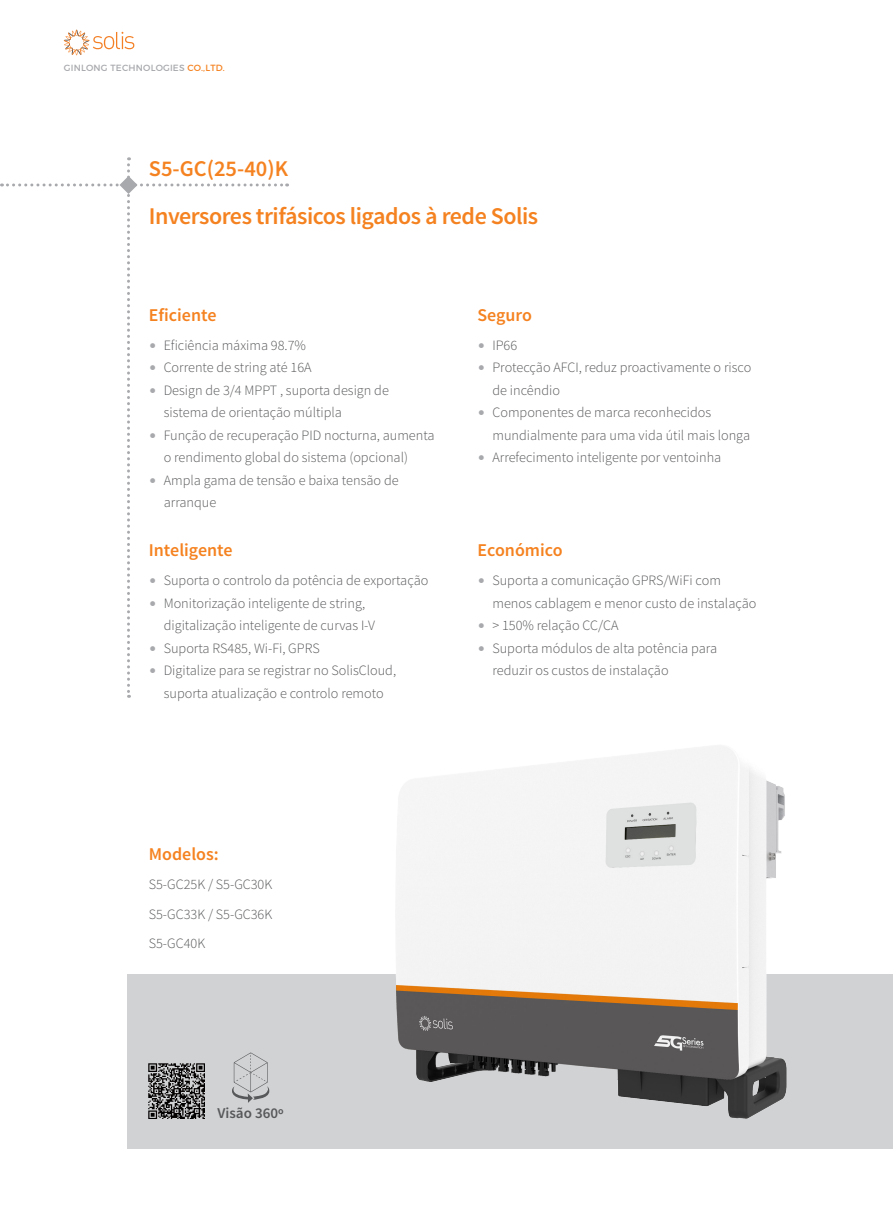
<style>
.page{position:relative;width:893px;height:1212px;background:#fff}
.page>*{position:absolute;margin:0;border:0;box-sizing:border-box;transform-origin:0 0}
.t1{font:600 24px "Source Sans Pro";letter-spacing:-.02em;color:#f58220}
.t2{font:600 22.5px "Source Sans Pro";color:#f58220}
.t3{font:600 18px "Source Sans Pro";color:#f58220}
.t4{font:600 15px "Source Sans Pro";color:#57585a}
.t5{font:300 14.25px/22.5px "Source Sans Pro";color:#57585a}
.t6{font:9px "Montserrat";letter-spacing:.025em;color:#a8a9ad}
.s1{color:#f58220}
.s2{color:#a8a9ad}
</style>
<div class="page">
<div style="left:128px;top:974px;width:765px;height:174px;background:#d1d2d4"></div>
<svg style="left:64px;top:30px;width:70px;height:25px"></svg>
<img style="left:396px;top:746px;width:391px;height:372px">
<img style="left:149px;top:1063px;width:55px;height:55px">
<svg style="left:232px;top:1052px;width:37px;height:51px"></svg>
<svg style="left:1px;top:157px;width:287px;height:541px"></svg>
<p class="t6" style="left:64px;top:63px;width:163px">GINLONG TECHNOLOGIES <span class="s1">CO.,LTD.</span></p>
<h2 class="t2" style="left:149px;top:154px;width:141px">S5-GC(25-40)K</h2>
<h1 class="t1" style="left:149px;top:201px;width:391px">Inversores trifásicos ligados à rede Solis</h1>
<p class="t3" style="left:149px;top:304px;width:69px">Eficiente</p>
<p class="t5" style="left:149px;top:334px;width:159px"><span class="s2">•</span> Eficiência máxima 98.7%</p>
<p class="t5" style="left:149px;top:357px;width:164px"><span class="s2">•</span> Corrente de string até 16A</p>
<p class="t5" style="left:164px;top:379px;width:227px;text-indent:-15px"><span class="s2">•</span> Design de 3/4 MPPT , suporta design de sistema de orientação múltipla</p>
<p class="t5" style="left:164px;top:424px;width:272px;text-indent:-15px"><span class="s2">•</span> Função de recuperação PID nocturna, aumenta o rendimento global do sistema (opcional)</p>
<p class="t5" style="left:164px;top:469px;width:236px;text-indent:-15px"><span class="s2">•</span> Ampla gama de tensão e baixa tensão de arranque</p>
<p class="t3" style="left:149px;top:539px;width:85px">Inteligente</p>
<p class="t5" style="left:149px;top:569px;width:281px"><span class="s2">•</span> Suporta o controlo da potência de exportação</p>
<p class="t5" style="left:164px;top:592px;width:213px;text-indent:-15px"><span class="s2">•</span> Monitorização inteligente de string, digitalização inteligente de curvas I-V</p>
<p class="t5" style="left:149px;top:637px;width:172px"><span class="s2">•</span> Suporta RS485, Wi-Fi, GPRS</p>
<p class="t5" style="left:149px;top:659px;width:249px;text-align:center"><span class="s2">•</span> Digitalize para se registrar no SolisCloud, suporta atualização e controlo remoto</p>
<p class="t3" style="left:478px;top:304px;width:56px">Seguro</p>
<p class="t5" style="left:478px;top:334px;width:41px"><span class="s2">•</span> IP66</p>
<p class="t5" style="left:492px;top:357px;width:260px;text-indent:-15px"><span class="s2">•</span> Protecção AFCI, reduz proactivamente o risco de incêndio</p>
<p class="t5" style="left:492px;top:402px;width:259px;text-indent:-15px"><span class="s2">•</span> Componentes de marca reconhecidos mundialmente para uma vida útil mais longa</p>
<p class="t5" style="left:478px;top:447px;width:245px"><span class="s2">•</span> Arrefecimento inteligente por ventoinha</p>
<p class="t3" style="left:478px;top:539px;width:86px">Económico</p>
<p class="t5" style="left:492px;top:569px;width:265px;text-indent:-15px"><span class="s2">•</span> Suporta a comunicação GPRS/WiFi com menos cablagem e menor custo de instalação</p>
<p class="t5" style="left:478px;top:614px;width:142px"><span class="s2">•</span> &gt; 150% relação CC/CA</p>
<p class="t5" style="left:492px;top:637px;width:226px;text-indent:-15px"><span class="s2">•</span> Suporta módulos de alta potência para reduzir os custos de instalação</p>
<p class="t3" style="left:149px;top:843px;width:71px">Modelos:</p>
<p class="t5" style="left:149px;top:870px;width:125px;line-height:29.5px;text-align:justify">S5-GC25K / S5-GC30K S5-GC33K / S5-GC36K S5-GC40K</p>
<p class="t4" style="left:218px;top:1104px;width:68px">Visão 360º</p>
</div>
